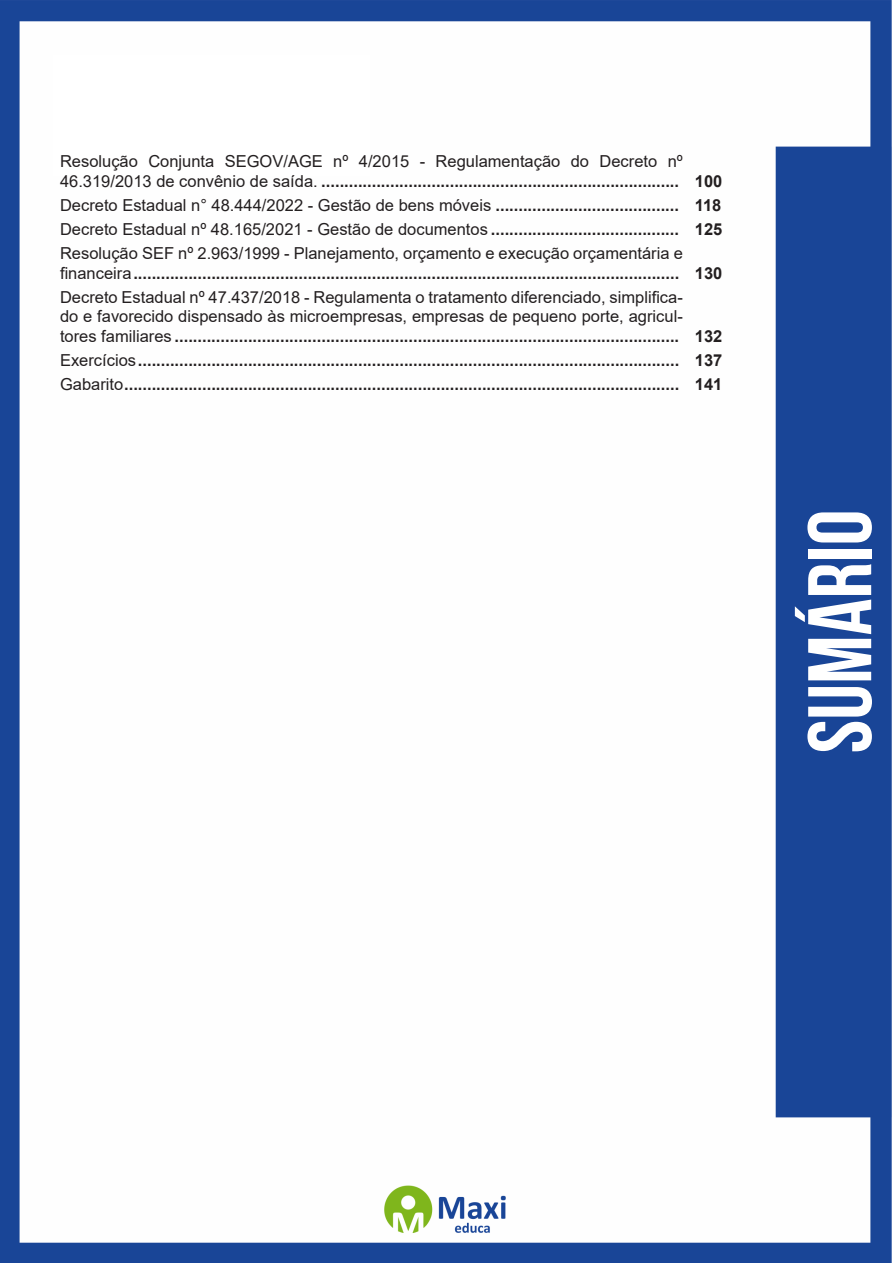
<style>
.page{position:relative;width:893px;height:1263px;background:#fff}
.page>*{position:absolute;margin:0;border:0;box-sizing:border-box;transform-origin:0 0}
.t1{font:700 90px "Bebas Neue";color:#fff}
.ALTERNATIVAS{font:16.5px/19.8px "Arial";color:#231f20}
.ALTERNATIVAS-2{font:700 16.5px/19.8px "Arial";color:#231f20}
.s1{font-weight:700}
.s2{font-weight:400}
</style>
<div class="page">
<img style="left:0;top:0;width:892px;height:1263px">
<div style="left:53px;top:55px;width:317px;height:121px;background:#fff"></div>
<p class="ALTERNATIVAS" style="left:60px;top:151px;width:624px">Resolução Conjunta SEGOV/AGE nº 4/2015 - Regulamentação do Decreto nº<br>46.319/2013 de convênio de saída. <span class="s1">..............................................................................</span></p>
<p class="ALTERNATIVAS-2" style="left:695px;top:171px;width:29px">100</p>
<p class="ALTERNATIVAS" style="left:60px;top:195px;width:620px">Decreto Estadual n° 48.444/2022 - Gestão de bens móveis <span class="s1">........................................</span></p>
<p class="ALTERNATIVAS-2" style="left:695px;top:195px;width:28px">118</p>
<p class="ALTERNATIVAS" style="left:60px;top:219px;width:620px">Decreto Estadual nº 48.165/2021 - Gestão de documentos <span class="s1">.........................................</span></p>
<p class="ALTERNATIVAS-2" style="left:695px;top:219px;width:29px">125</p>
<p class="ALTERNATIVAS-2" style="left:60px;top:243px;width:624px"><span class="s2">Resolução SEF nº 2.963/1999 - Planejamento, orçamento e execução orçamentária e financeira</span>.......................................................................................................................</p>
<p class="ALTERNATIVAS-2" style="left:695px;top:263px;width:29px">130</p>
<p class="ALTERNATIVAS" style="left:60px;top:287px;width:624px;text-align:justify">Decreto Estadual nº 47.437/2018 - Regulamenta o tratamento diferenciado, simplifica&shy;do e favorecido dispensado às microempresas, empresas de pequeno porte, agricul&shy;tores familiares <span class="s1">..............................................................................................................</span></p>
<p class="ALTERNATIVAS-2" style="left:695px;top:327px;width:29px">132</p>
<p class="ALTERNATIVAS-2" style="left:60px;top:351px;width:621px"><span class="s2">Exercícios</span>......................................................................................................................</p>
<p class="ALTERNATIVAS-2" style="left:695px;top:351px;width:29px">137</p>
<p class="ALTERNATIVAS-2" style="left:60px;top:375px;width:621px"><span class="s2">Gabarito</span>.........................................................................................................................</p>
<p class="ALTERNATIVAS-2" style="left:695px;top:375px;width:29px">141</p>
<h1 class="t1" style="left:791px;top:753px;width:245px;rotate:-90deg">sumário</h1>
</div>
